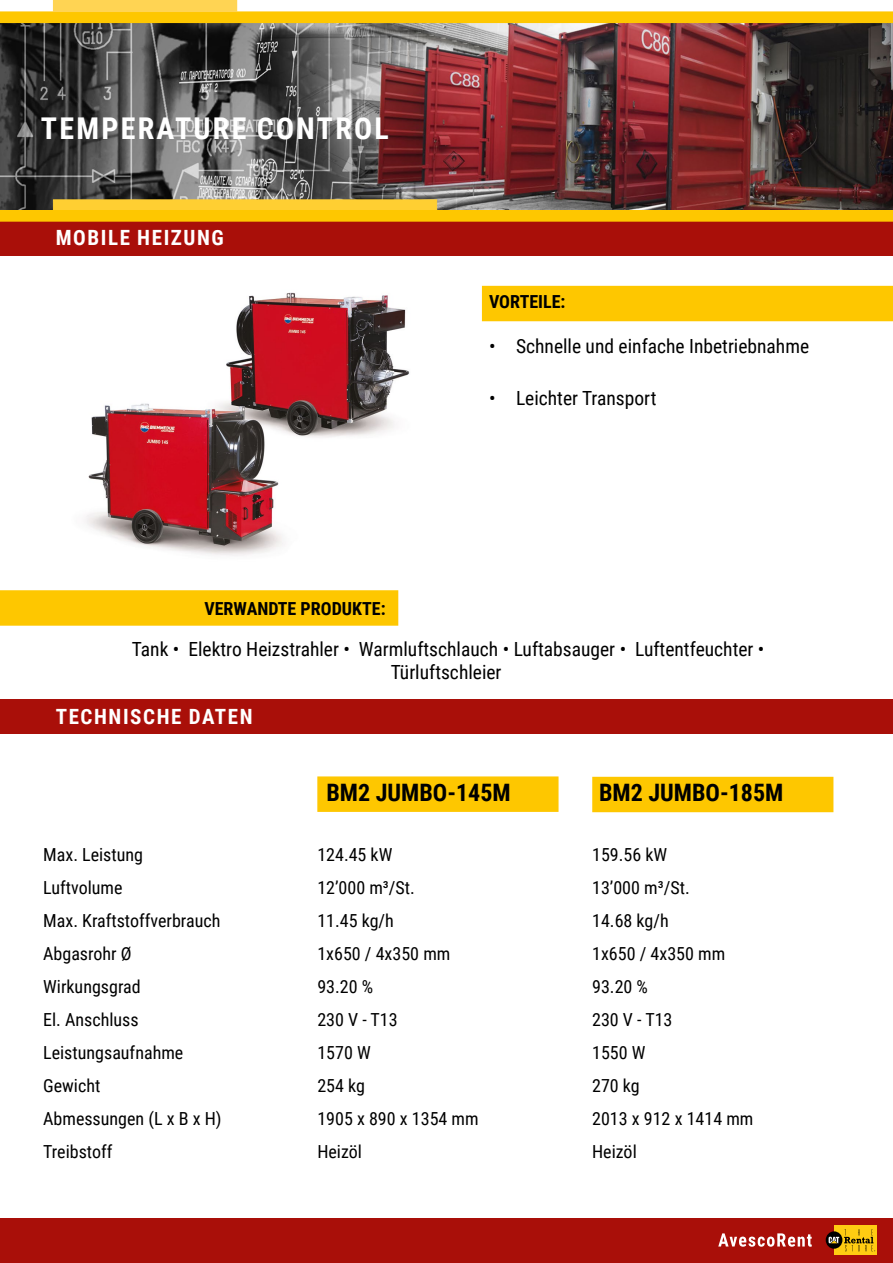
<style>
.page{position:relative;width:893px;height:1263px;background:#fff}
.page>*{position:absolute;margin:0;border:0;box-sizing:border-box;transform-origin:0 0}
.t1{font:700 30px "Roboto Condensed";letter-spacing:.075em;color:#fff}
.t2{font:700 24px "Roboto Condensed";color:#000}
.t3{font:700 21px "Roboto Condensed";letter-spacing:.075em;color:#fff}
.t4{font:19.5px/23.4px "Roboto Condensed";color:#000;text-align:center}
.t5{font:18px/33px "Roboto Condensed";color:#000}
.t6{font:700 18px "Roboto Condensed";color:#000}
</style>
<div class="page">
<img style="left:0;top:23px;width:893px;height:187px">
<img style="left:85px;top:292px;width:325px;height:264px">
<div style="left:482px;top:286px;width:411px;height:35px;background:#fec700"></div>
<svg style="left:0;top:0;width:893px;height:23px"></svg>
<div style="left:0;top:221px;width:893px;height:35px;background:#a90f09"></div>
<div style="left:0;top:699px;width:893px;height:34px;background:#a90f09"></div>
<div style="left:53px;top:200px;width:384px;height:11px;background:#ffcf32"></div>
<div style="left:0;top:210px;width:893px;height:11px;background:#fec700"></div>
<div style="left:0;top:1219px;width:893px;height:44px;background:#a90f09"></div>
<div style="left:834px;top:1225px;width:42px;height:30px;background:#ffcc12"></div>
<svg style="left:826px;top:1231px;width:16px;height:18px"></svg>
<svg style="left:829px;top:1229px;width:46px;height:22px"></svg>
<svg style="left:718px;top:1233px;width:94px;height:14px"></svg>
<div style="left:0;top:590px;width:398px;height:36px;background:#fec700"></div>
<div style="left:317px;top:776px;width:241px;height:36px;background:#fec700;border:2px solid #fec700"></div>
<div style="left:592px;top:777px;width:241px;height:35px;background:#fec700"></div>
<h1 class="t1" style="left:41px;top:107px;width:350px">TEMPERATURE CONTROL</h1>
<p class="t3" style="left:56px;top:223px;width:170px">MOBILE HEIZUNG</p>
<p class="t6" style="left:489px;top:289px;width:78px">VORTEILE:</p>
<p class="t4" style="left:489px;top:333px;width:322px">• Schnelle und einfache Inbetriebnahme</p>
<p class="t4" style="left:489px;top:386px;width:169px">• Leichter Transport</p>
<p class="t6" style="left:204px;top:595px;width:183px">VERWANDTE PRODUKTE:</p>
<p class="t4" style="left:132px;top:637px;width:634px">Tank • Elektro Heizstrahler • Warmluftschlauch • Luftabsauger • Luftentfeuchter •<br>Türluftschleier</p>
<p class="t3" style="left:56px;top:702px;width:198px">TECHNISCHE DATEN</p>
<p class="t5" style="left:43px;top:837px;width:180px">Max. Leistung<br>Luftvolume<br>Max. Kraftstoffverbrauch<br>Abgasrohr Ø<br>Wirkungsgrad<br>El. Anschluss<br>Leistungsaufnahme<br>Gewicht<br>Abmessungen (L x B x H)<br>Treibstoff</p>
<h2 class="t2" style="left:326px;top:775px;width:186px">BM2 JUMBO-145M</h2>
<p class="t5" style="left:317px;top:837px;width:163px">124.45 kW<br>12’000 m³/St.<br>11.45 kg/h<br>1x650 / 4x350 mm<br>93.20 %<br>230 V - T13<br>1570 W<br>254 kg<br>1905 x 890 x 1354 mm<br>Heizöl</p>
<h2 class="t2" style="left:599px;top:775px;width:186px">BM2 JUMBO-185M</h2>
<p class="t5" style="left:592px;top:837px;width:163px">159.56 kW<br>13’000 m³/St.<br>14.68 kg/h<br>1x650 / 4x350 mm<br>93.20 %<br>230 V - T13<br>1550 W<br>270 kg<br>2013 x 912 x 1414 mm<br>Heizöl</p>
</div>
